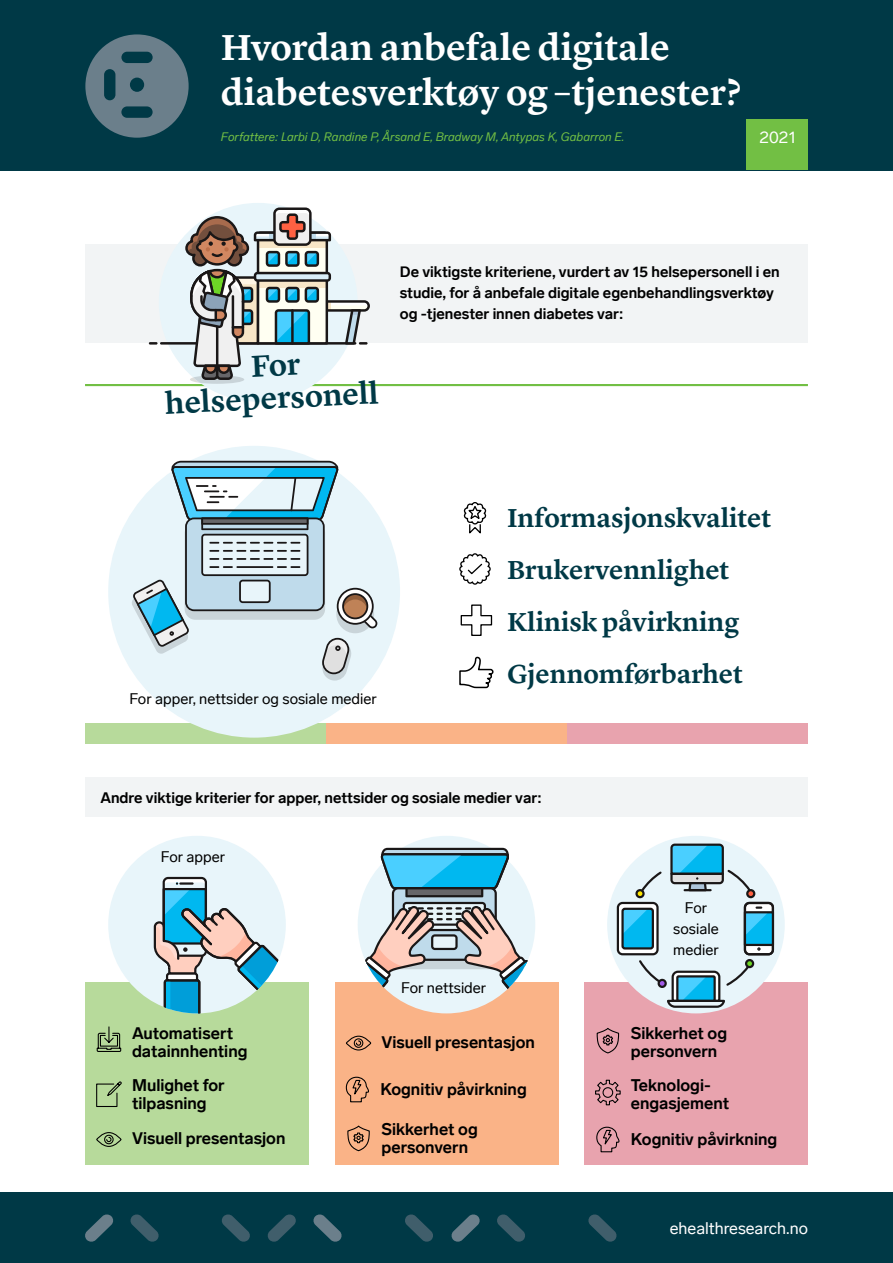
<style>
.page{position:relative;width:893px;height:1263px;background:#fff}
.page>*{position:absolute;margin:0;border:0;box-sizing:border-box;transform-origin:0 0}
.t1{font:600 37.5px/45px "Lyon Text";color:#fff}
.t2{font:600 31.5px/32.5px "Lyon Text";color:#003946;text-align:center}
.t3{font:600 27px/52.1px "Lyon Text";color:#003946}
.t4{font:700 16.5px/18px "Lab Grotesque";color:#000}
.t5{font:16.5px "Lab Grotesque";color:#fff}
.t6{font:700 15px/21px "Lab Grotesque";color:#000}
.t7{font:15px/21px "Lab Grotesque";color:#000;text-align:center}
.t8{font:italic 12px "Lab Grotesque";color:#72bf44}
</style>
<div class="page">
<hr style="left:85px;top:384px;width:723px;height:2px;background:#72bf44">
<div style="left:85px;top:244px;width:723px;height:99px;background:#f2f4f5"></div>
<div style="left:85px;top:777px;width:723px;height:40px;background:#f2f4f5"></div>
<div style="left:0;top:0;width:893px;height:170px;background:#003946"></div>
<div style="left:0;top:1193px;width:893px;height:70px;background:#003946"></div>
<svg style="left:405px;top:1214px;width:28px;height:28px"></svg>
<svg style="left:313px;top:1214px;width:29px;height:28px"></svg>
<svg style="left:130px;top:1214px;width:29px;height:28px"></svg>
<svg style="left:222px;top:1214px;width:28px;height:28px"></svg>
<svg style="left:267px;top:1214px;width:29px;height:28px"></svg>
<svg style="left:85px;top:1214px;width:28px;height:28px"></svg>
<svg style="left:497px;top:1214px;width:28px;height:28px"></svg>
<svg style="left:451px;top:1214px;width:29px;height:28px"></svg>
<svg style="left:588px;top:1214px;width:29px;height:28px"></svg>
<svg style="left:85px;top:34px;width:104px;height:104px"></svg>
<div style="left:85px;top:981px;width:224px;height:183px;background:#b7da9b"></div>
<div style="left:85px;top:723px;width:241px;height:21px;background:#b7da9b"></div>
<div style="left:326px;top:723px;width:241px;height:21px;background:#fab387"></div>
<div style="left:567px;top:723px;width:241px;height:21px;background:#e8a3ae"></div>
<div style="left:584px;top:981px;width:224px;height:183px;background:#e8a3ae"></div>
<div style="left:334px;top:981px;width:224px;height:183px;background:#fab387"></div>
<svg style="left:149px;top:203px;width:221px;height:199px"></svg>
<div style="left:108px;top:836px;width:178px;height:177px;background:#e8f5fa;border-radius:50%"></div>
<svg style="left:153px;top:878px;width:133px;height:135px"></svg>
<div style="left:607px;top:836px;width:178px;height:177px;background:#e8f5fa;border-radius:50%"></div>
<div style="left:618px;top:903px;width:39px;height:51px;background:#fff;border-radius:5px"></div>
<div style="left:617px;top:902px;width:42px;height:53px;border:2px solid #1a1717;border-radius:5px"></div>
<svg style="left:623px;top:842px;width:152px;height:167px"></svg>
<div style="left:621px;top:908px;width:33px;height:41px;border:2px solid #1a1717;border-radius:2px"></div>
<div style="left:747px;top:890px;width:7px;height:7px;background:#ff6142;border-radius:50%"></div>
<div style="left:746px;top:889px;width:9px;height:9px;border:2px solid #1a1717;border-radius:50%"></div>
<div style="left:746px;top:960px;width:7px;height:7px;background:#6ed626;border-radius:50%"></div>
<div style="left:745px;top:959px;width:9px;height:9px;border:2px solid #1a1717;border-radius:50%"></div>
<div style="left:659px;top:980px;width:7px;height:7px;background:#a159e6;border-radius:50%"></div>
<div style="left:658px;top:979px;width:9px;height:9px;border:2px solid #1a1717;border-radius:50%"></div>
<div style="left:636px;top:890px;width:7px;height:7px;background:#ffe600;border-radius:50%"></div>
<div style="left:635px;top:889px;width:10px;height:9px;border:2px solid #1a1717;border-radius:50%"></div>
<div style="left:358px;top:836px;width:177px;height:177px;background:#e8f5fa;border-radius:50%"></div>
<svg style="left:358px;top:848px;width:177px;height:144px"></svg>
<div style="left:108px;top:446px;width:292px;height:292px;background:#e8f5fa;border-radius:50%"></div>
<svg style="left:132px;top:461px;width:245px;height:219px"></svg>
<svg style="left:460px;top:604px;width:33px;height:32px"></svg>
<svg style="left:463px;top:502px;width:24px;height:32px"></svg>
<svg style="left:459px;top:656px;width:35px;height:33px"></svg>
<svg style="left:459px;top:553px;width:32px;height:32px"></svg>
<svg style="left:96px;top:1081px;width:26px;height:26px"></svg>
<svg style="left:96px;top:1026px;width:26px;height:26px"></svg>
<svg style="left:596px;top:1027px;width:24px;height:27px"></svg>
<svg style="left:595px;top:1079px;width:26px;height:27px"></svg>
<svg style="left:96px;top:1132px;width:26px;height:15px"></svg>
<svg style="left:346px;top:1035px;width:26px;height:16px"></svg>
<svg style="left:596px;top:1126px;width:24px;height:39px"></svg>
<div style="left:746px;top:119px;width:62px;height:51px;background:#72bf44"></div>
<svg style="left:345px;top:1076px;width:25px;height:76px"></svg>
<h1 class="t1" style="left:221px;top:22px;width:522px">Hvordan anbefale digitale diabetesverktøy og –tjenester?</h1>
<p class="t8" style="left:221px;top:130px;width:405px">Forfattere: Larbi D, Randine P, Årsand E, Bradway M, Antypas K, Gabarron E.</p>
<p class="t5" style="left:759px;top:128px;width:38px">2021</p>
<h2 class="t2" style="left:162px;top:352px;width:215px;rotate:-3deg">For helsepersonell</h2>
<p class="t6" style="left:400px;top:261px;width:381px">De viktigste kriteriene, vurdert av 15 helsepersonell i en studie, for å anbefale digitale egenbehandlingsverktøy og -tjenester innen diabetes var:</p>
<p class="t7" style="left:129px;top:688px;width:249px">For apper, nettsider og sosiale medier</p>
<h3 class="t3" style="left:507px;top:490px;width:265px">Informasjonskvalitet<br>Brukervennlighet<br>Klinisk påvirkning<br>Gjennomførbarhet</h3>
<p class="t6" style="left:100px;top:787px;width:443px">Andre viktige kriterier for apper, nettsider og sosiale medier var:</p>
<p class="t7" style="left:161px;top:846px;width:66px">For apper</p>
<p class="t4" style="left:132px;top:1025px;width:117px">Automatisert datainnhenting</p>
<p class="t4" style="left:132px;top:1076px;width:94px">Mulighet for tilpasning</p>
<p class="t4" style="left:132px;top:1130px;width:155px">Visuell presentasjon</p>
<p class="t7" style="left:401px;top:977px;width:87px">For nettsider</p>
<p class="t4" style="left:381px;top:1033px;width:155px">Visuell presentasjon</p>
<p class="t4" style="left:380px;top:1081px;width:148px">Kognitiv påvirkning</p>
<p class="t4" style="left:381px;top:1121px;width:98px">Sikkerhet og personvern</p>
<p class="t7" style="left:673px;top:897px;width:47px">For sosiale medier</p>
<p class="t4" style="left:631px;top:1025px;width:98px">Sikkerhet og personvern</p>
<p class="t4" style="left:631px;top:1076px;width:100px">Teknologi&shy;engasjement</p>
<p class="t4" style="left:631px;top:1130px;width:148px">Kognitiv påvirkning</p>
<p class="t5" style="left:670px;top:1219px;width:140px">ehealthresearch.no</p>
</div>
